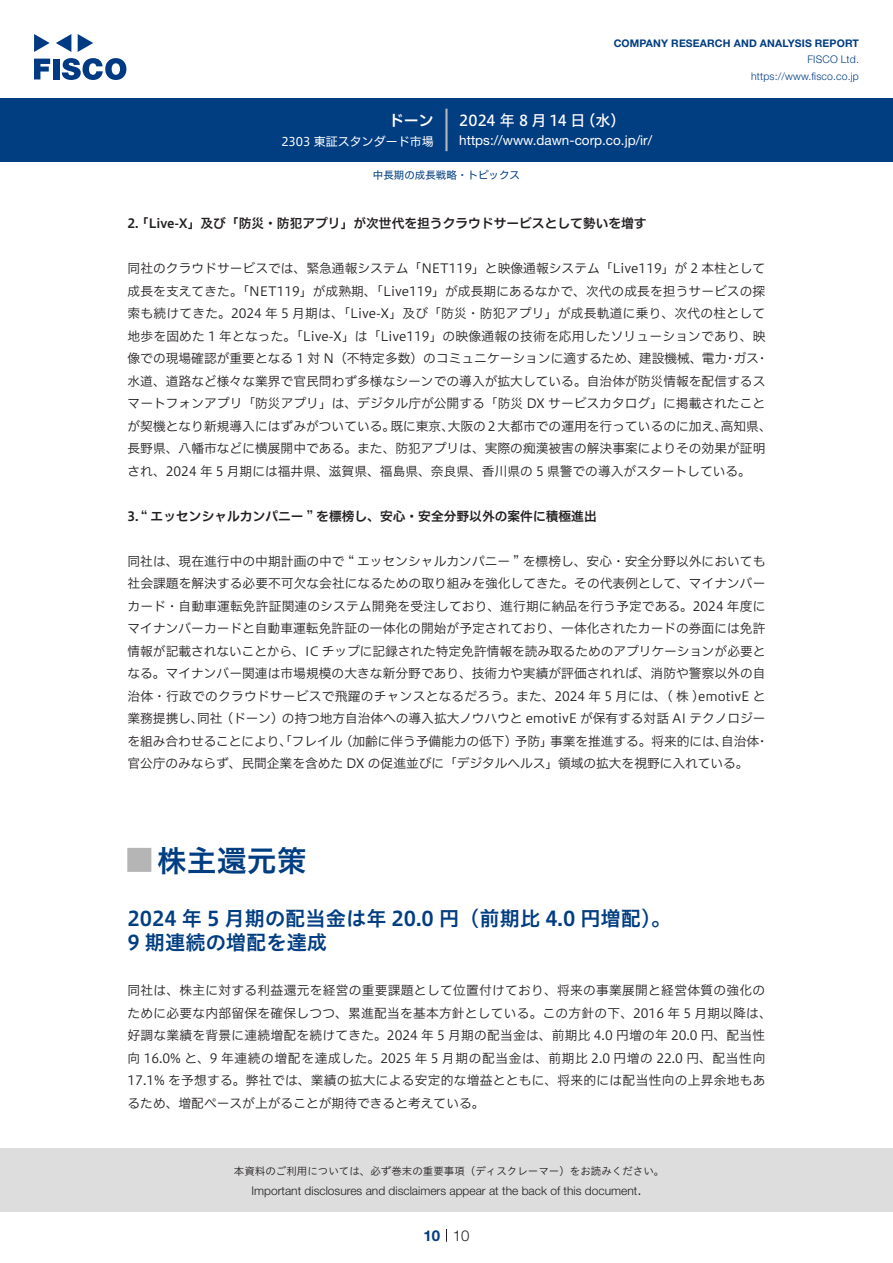
<style>
.page{position:relative;width:893px;height:1263px;background:#fff}
.page>*{position:absolute;margin:0;border:0;box-sizing:border-box;transform-origin:0 0}
.t1{font:30px "Hiragino UD Sans Std N W6";color:#003d81}
.t2{font:24px "Hiragino UD Sans Std N W6";color:#b5b5b6}
.中タイトル{font:20.25px/24px "Hiragino UD Sans Std W6";color:#003d81}
.t3{font:15px "Hiragino UD Sans F Std N W5";letter-spacing:-.005em;color:#fff}
.t4{font:300 15px "Helvetica Neue LT Std";color:#231f20}
.t5{font:15px "Hiragino UD Sans F Std N W6";color:#fff}
.t6{font:700 15px "Helvetica Neue LT Std";color:#003d81}
.t7{font:13.5px "Helvetica Neue LT Std";color:#fff}
.本文{font:12.75px/22.5px "Hiragino UD Sans F Std N W3";color:#231f20;text-align:right}
.本文-2{font:12.75px/22.5px "Hiragino UD Sans F Std N W3";letter-spacing:.02em;color:#231f20}
.小タイトル{font:12.75px "Hiragino UD Sans F Std N W6";color:#231f20}
.t8{font:300 12px "Helvetica Neue LT Std";color:#231f20}
.t9{font:12px "Hiragino UD Sans F Std N W4";color:#fff}
.t10{font:10.5px "Hiragino UD Sans Std W3";color:#231f20}
.t11{font:700 10.5px "Helvetica Neue LT Std";letter-spacing:.015em;color:#003d81}
.t12{font:300 10.5px/16.5px "Helvetica Neue LT Std";letter-spacing:.015em;color:#003d81;text-align:right}
.ヘッダー{font:10.5px "Hiragino UD Sans F Std N W4";color:#003d81}
</style>
<div class="page">
<div style="left:0;top:1148px;width:893px;height:64px;background:#ddd"></div>
<svg style="left:34px;top:59px;width:16px;height:20px"></svg>
<div style="left:53px;top:59px;width:6px;height:20px;background:#003a83"></div>
<svg style="left:62px;top:58px;width:64px;height:22px"></svg>
<svg style="left:34px;top:34px;width:16px;height:18px"></svg>
<svg style="left:78px;top:34px;width:15px;height:18px"></svg>
<svg style="left:56px;top:34px;width:15px;height:18px"></svg>
<div style="left:0;top:98px;width:893px;height:64px;background:#003d81"></div>
<hr style="left:445px;top:109px;width:3px;height:42px;background:#b5b5b6">
<svg style="left:446px;top:1229px;width:1px;height:13px"></svg>
<p class="t5" style="left:389px;top:109px;width:46px">ドーン</p>
<p class="t9" style="left:281px;top:132px;width:154px">2303 東証スタンダード市場</p>
<p class="t11" style="left:614px;top:37px;width:247px">COMPANY RESEARCH AND ANALYSIS REPORT</p>
<p class="t12" style="left:751px;top:51px;width:109px">FISCO Ltd. https://www.fisco.co j p.</p>
<p class="t3" style="left:581px;top:109px;width:46px">（水(</p>
<p class="t3" style="left:459px;top:109px;width:128px">2024 年 8 月 14 日</p>
<p class="t7" style="left:459px;top:132px;width:194px">https://www.dawn-corp. c o j p. /i r/</p>
<p class="ヘッダー" style="left:373px;top:167px;width:149px">中長期の成長戦略・トピックス</p>
<p class="小タイトル" style="left:136px;top:214px;width:512px">「Live X- 」及び「防災・防犯アプリ」が次世代を担うクラウドサービスとして勢いを増す</p>
<p class="小タイトル" style="left:128px;top:214px;width:13px">2.</p>
<p class="本文" style="left:128px;top:256px;width:642px">同社のクラウドサービスでは、緊急通報システム「NET119」と映像通報システム「Live119」が 2 本柱として成長を支えてきた。「NET119」が成熟期、「Live119」が成長期にあるなかで、次代の成長を担うサービスの探索も続けてきた。2024 年 5 月期は、「Live X- 」及び「防災・防犯アプリ」が成長軌道に乗り、次代の柱として地歩を固めた 1 年となった。「Live X- 」は「Live119」の映像通報の技術を応用したソリューションであり、映・</p>
<p class="本文" style="left:733px;top:346px;width:27px">ガス</p>
<p class="本文" style="left:128px;top:346px;width:601px">像での現場確認が重要となる 1 対 N（不特定多数）のコミュニケーションに適するため、建設機械、電力</p>
<p class="本文" style="left:128px;top:369px;width:639px">水道、道路など様々な業界で官民問わず多様なシーンでの導入が拡大している。自治体が防災情報を配信するス</p>
<p class="本文" style="left:128px;top:391px;width:639px">マートフォンアプリ「防災アプリ」は、デジタル庁が公開する「防災 DX サービスカタログ」に掲載されたこと</p>
<p class="本文" style="left:721px;top:414px;width:52px">高知県、</p>
<p class="本文" style="left:724px;top:346px;width:14px">・</p>
<p class="本文" style="left:128px;top:414px;width:639px;text-align:left">が契機となり新規導入にはずみがついている。<br>長野県、八幡市などに横展開中である。また、防犯アプリは、実際の痴漢被害の解決事案によりその効果が証明され、2024 年 5 月期には福井県、滋賀県、福島県、奈良県、香川県の 5 県警での導入がスタートしている。</p>
<p class="小タイトル" style="left:128px;top:506px;width:471px">3. “ エッセンシャルカンパニー ” を標榜し、安心・安全分野以外の案件に積極進出</p>
<p class="本文" style="left:128px;top:549px;width:639px">同社は、現在進行中の中期計画の中で “ エッセンシャルカンパニー ” を標榜し、安心・安全分野以外においても社会課題を解決する必要不可欠な会社になるための取り組みを強化してきた。その代表例として、マイナンバーカード・自動車運転免許証関連のシステム開発を受注しており、進行期に納品を行う予定である。2024 年度にマイナンバーカードと自動車運転免許証の一体化の開始が予定されており、一体化されたカードの券面には免許情報が記載されないことから、IC チップに記録された特定免許情報を読み取るためのアプリケーションが必要となる。マイナンバー関連は市場規模の大きな新分野であり、技術力や実績が評価されれば、消防や警察以外の自治体・行政でのクラウドサービスで飛躍のチャンスとなるだろう。また、2024 年 5 月には、( 株 )emotivE との持つ地方自治体への導入拡大ノウハウと emotivE が保有する対話 AI テクノロジー</p>
<p class="本文" style="left:448px;top:414px;width:281px">大阪の2 大都市での運用を行っているのに加え、</p>
<p class="本文" style="left:390px;top:414px;width:65px">既に東京、</p>
<p class="本文" style="left:221px;top:706px;width:65px">（ドーン）</p>
<p class="本文" style="left:128px;top:706px;width:78px">業務提携し、</p>
<p class="本文" style="left:197px;top:706px;width:27px">同社</p>
<p class="本文" style="left:721px;top:729px;width:40px">自治体</p>
<p class="本文" style="left:550px;top:729px;width:179px">事業を推進する。将来的には、</p>
<p class="本文" style="left:128px;top:729px;width:622px;text-align:left">を組み合わせることにより、「フレイル<br>官公庁のみならず、民間企業を含めた DX の促進並びに「デジタルヘルス」領域の拡大を視野に入れている。</p>
<p class="本文" style="left:340px;top:729px;width:179px">（加齢に伴う予備能力の低下）</p>
<p class="本文" style="left:515px;top:729px;width:40px">予防」</p>
<p class="本文" style="left:756px;top:729px;width:14px">・</p>
<p class="t1" style="left:157px;top:837px;width:151px">株主還元策</p>
<p class="t2" style="left:128px;top:842px;width:25px">█</p>
<p class="中タイトル" style="left:128px;top:905px;width:545px">2024 年 5 月期の配当金は年 20.0 円（前期比 4.0 円増配。(<br>9 期連続の増配を達成</p>
<p class="本文-2" style="left:128px;top:979px;width:646px">同社は、株主に対する利益還元を経営の重要課題として位置付けており、将来の事業展開と経営体質の強化のために必要な内部留保を確保しつつ、累進配当を基本方針としている。この方針の下、2016 年 5 月期以降は、好調な業績を背景に連続増配を続けてきた。2024 年 5 月期の配当金は、前期比 4.0 円増の年 20.0 円、配当性向 16.0% と、9 年連続の増配を達成した。2025 年 5 月期の配当金は、前期比 2.0 円増の 22.0 円、配当性向17.1% を予想する。弊社では、業績の拡大による安定的な増益とともに、将来的には配当性向の上昇余地もあるため、増配ペースが上がることが期待できると考えている。</p>
<p class="t10" style="left:234px;top:1163px;width:432px">本資料のご利用については、必ず巻末の重要事項（ディスクレーマー）をお読みください。</p>
<p class="t4" style="left:637px;top:1180px;width:6px">.</p>
<p class="t8" style="left:251px;top:1183px;width:387px">Important disclosures and disclaimers appear at the back of this document</p>
<p class="t6" style="left:423px;top:1226px;width:18px">10</p>
<p class="t4" style="left:453px;top:1226px;width:18px">10</p>
</div>
